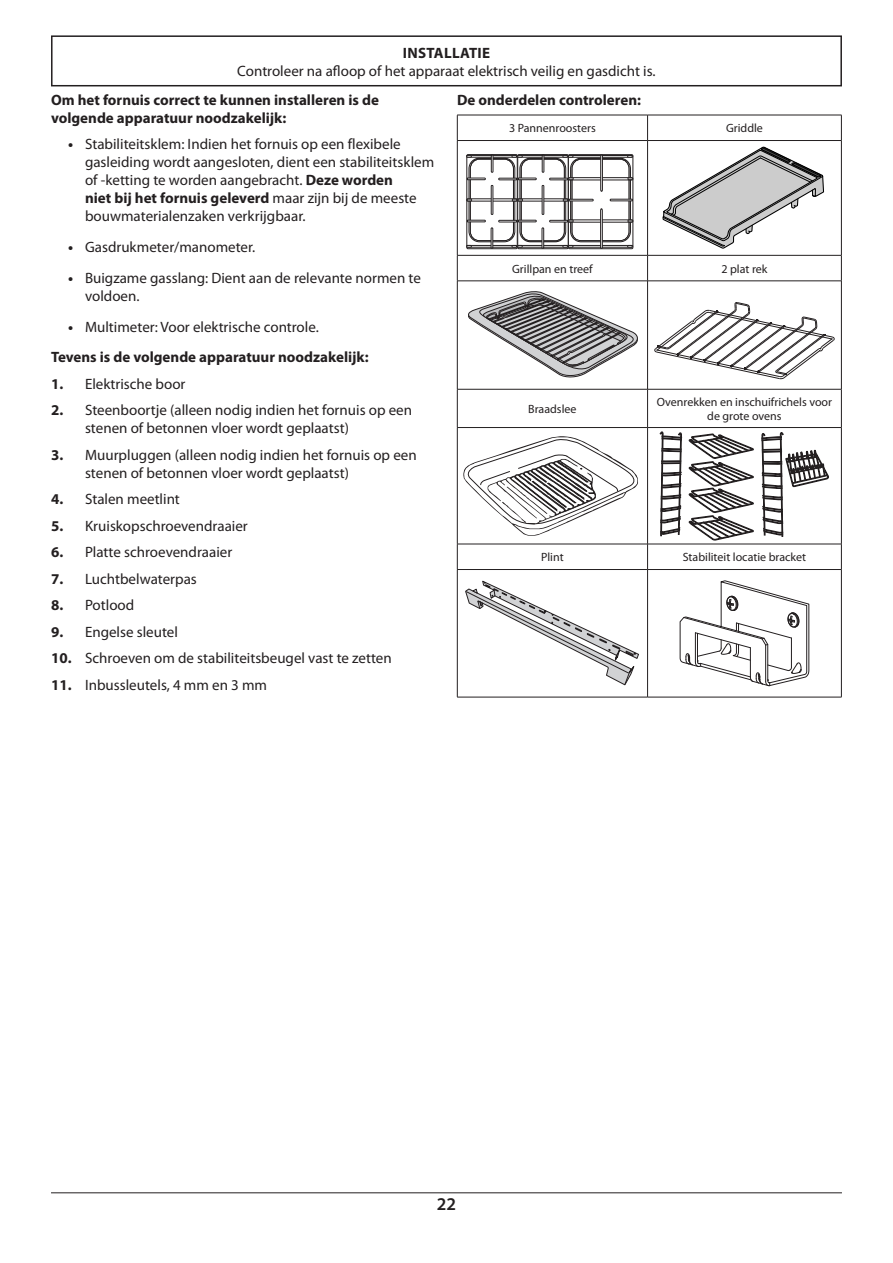
<style>
.page{position:relative;width:893px;height:1263px;background:#fff}
.page>*{position:absolute;margin:0;border:0;box-sizing:border-box;transform-origin:0 0}
.t1{font:600 18px "Myriad Pro";color:#231f20}
.t2{font:15px/18px "Myriad Pro";color:#231f20}
.Body{font:700 15px "Myriad Pro";color:#231f20}
.Body-2{font:700 15px "Myriad Pro";letter-spacing:.02em;color:#231f20}
.Body_centre{font:12px/14.4px "Myriad Pro";color:#231f20;text-align:center}
.s1{font-weight:700}
</style>
<div class="page">
<hr style="left:51px;top:1192px;width:791px;height:1px;background:#231f20">
<div style="left:51px;top:35px;width:791px;height:51px;border:2px solid #231f20"></div>
<hr style="left:457px;top:115px;width:191px;height:1px;background:#231f20">
<svg style="left:457px;top:115px;width:1px;height:25px"></svg>
<hr style="left:648px;top:115px;width:194px;height:1px;background:#231f20">
<svg style="left:647px;top:115px;width:1px;height:25px"></svg>
<svg style="left:841px;top:115px;width:1px;height:25px"></svg>
<hr style="left:457px;top:140px;width:191px;height:1px;background:#231f20">
<hr style="left:457px;top:141px;width:1px;height:114px;background:#231f20">
<hr style="left:648px;top:140px;width:194px;height:1px;background:#231f20">
<hr style="left:647px;top:141px;width:1px;height:114px;background:#231f20">
<hr style="left:841px;top:141px;width:1px;height:114px;background:#231f20">
<hr style="left:457px;top:255px;width:191px;height:1px;background:#231f20">
<svg style="left:457px;top:255px;width:1px;height:26px"></svg>
<hr style="left:648px;top:255px;width:194px;height:1px;background:#231f20">
<svg style="left:647px;top:255px;width:1px;height:26px"></svg>
<svg style="left:841px;top:255px;width:1px;height:26px"></svg>
<hr style="left:457px;top:281px;width:191px;height:1px;background:#231f20">
<hr style="left:457px;top:281px;width:1px;height:108px;background:#231f20">
<hr style="left:648px;top:281px;width:194px;height:1px;background:#231f20">
<hr style="left:647px;top:281px;width:1px;height:108px;background:#231f20">
<hr style="left:841px;top:281px;width:1px;height:108px;background:#231f20">
<hr style="left:457px;top:389px;width:191px;height:1px;background:#231f20">
<hr style="left:457px;top:389px;width:1px;height:38px;background:#231f20">
<hr style="left:648px;top:389px;width:194px;height:1px;background:#231f20">
<hr style="left:647px;top:389px;width:1px;height:38px;background:#231f20">
<hr style="left:841px;top:389px;width:1px;height:38px;background:#231f20">
<hr style="left:457px;top:427px;width:191px;height:1px;background:#231f20">
<hr style="left:457px;top:428px;width:1px;height:116px;background:#231f20">
<hr style="left:648px;top:427px;width:194px;height:1px;background:#231f20">
<hr style="left:647px;top:428px;width:1px;height:116px;background:#231f20">
<hr style="left:841px;top:428px;width:1px;height:116px;background:#231f20">
<hr style="left:457px;top:544px;width:191px;height:1px;background:#231f20">
<svg style="left:457px;top:544px;width:1px;height:25px"></svg>
<hr style="left:648px;top:544px;width:194px;height:1px;background:#231f20">
<svg style="left:647px;top:544px;width:1px;height:25px"></svg>
<svg style="left:841px;top:544px;width:1px;height:25px"></svg>
<hr style="left:457px;top:569px;width:191px;height:1px;background:#231f20">
<hr style="left:457px;top:570px;width:1px;height:127px;background:#231f20">
<hr style="left:648px;top:569px;width:194px;height:1px;background:#231f20">
<hr style="left:647px;top:570px;width:1px;height:127px;background:#231f20">
<hr style="left:841px;top:570px;width:1px;height:127px;background:#231f20">
<hr style="left:457px;top:697px;width:191px;height:1px;background:#231f20">
<hr style="left:648px;top:697px;width:194px;height:1px;background:#231f20">
<svg style="left:466px;top:154px;width:168px;height:96px"></svg>
<svg style="left:662px;top:146px;width:162px;height:103px"></svg>
<svg style="left:468px;top:291px;width:170px;height:87px"></svg>
<svg style="left:654px;top:302px;width:181px;height:77px"></svg>
<svg style="left:463px;top:436px;width:175px;height:100px"></svg>
<svg style="left:660px;top:431px;width:22px;height:105px"></svg>
<svg style="left:761px;top:432px;width:68px;height:105px"></svg>
<svg style="left:689px;top:434px;width:65px;height:106px"></svg>
<svg style="left:465px;top:581px;width:174px;height:104px"></svg>
<svg style="left:679px;top:580px;width:131px;height:107px"></svg>
<p class="Body-2" style="left:403px;top:43px;width:89px">INSTALLATIE</p>
<p class="t2" style="left:237px;top:61px;width:420px">Controleer na afloop of het apparaat elektrisch veilig en gasdicht is.</p>
<p class="Body" style="left:51px;top:90px;width:329px">Om het fornuis correct te kunnen installeren is de</p>
<p class="Body" style="left:457px;top:90px;width:185px">De onderdelen controleren:</p>
<p class="Body" style="left:51px;top:108px;width:237px">volgende apparatuur noodzakelijk:</p>
<p class="t2" style="left:85px;top:135px;width:351px;text-indent:-17px"><span class="s1">•</span> Stabiliteitsklem: Indien het fornuis op een flexibele gasleiding wordt aangesloten, dient een stabiliteitsklem of -ketting te worden aangebracht. <span class="s1">Deze worden<br>niet bij het fornuis geleverd</span> maar zijn bij de meeste bouwmaterialenzaken verkrijgbaar.</p>
<p class="t2" style="left:68px;top:238px;width:189px"><span class="s1">•</span> Gasdrukmeter/manometer.</p>
<p class="t2" style="left:85px;top:269px;width:337px;text-indent:-17px"><span class="s1">•</span> Buigzame gasslang: Dient aan de relevante normen te voldoen.</p>
<p class="t2" style="left:68px;top:317px;width:252px"><span class="s1">•</span> Multimeter: Voor elektrische controle.</p>
<p class="Body" style="left:51px;top:347px;width:319px">Tevens is de volgende apparatuur noodzakelijk:</p>
<p class="t2" style="left:51px;top:375px;width:136px"><span class="s1">1.</span> Elektrische boor</p>
<p class="t2" style="left:85px;top:401px;width:329px;text-indent:-34px"><span class="s1">2.</span> Steenboortje (alleen nodig indien het fornuis op een stenen of betonnen vloer wordt geplaatst)</p>
<p class="t2" style="left:85px;top:446px;width:333px;text-indent:-34px"><span class="s1">3.</span> Muurpluggen (alleen nodig indien het fornuis op een stenen of betonnen vloer wordt geplaatst)</p>
<p class="t2" style="left:51px;top:490px;width:130px"><span class="s1">4.</span> Stalen meetlint</p>
<p class="t2" style="left:51px;top:517px;width:198px"><span class="s1">5.</span> Kruiskopschroevendraaier</p>
<p class="t2" style="left:51px;top:543px;width:183px"><span class="s1">6.</span> Platte schroevendraaier</p>
<p class="t2" style="left:51px;top:570px;width:147px"><span class="s1">7.</span> Luchtbelwaterpas</p>
<p class="t2" style="left:51px;top:596px;width:85px"><span class="s1">8.</span> Potlood</p>
<p class="t2" style="left:51px;top:623px;width:128px"><span class="s1">9.</span> Engelse sleutel</p>
<p class="t2" style="left:51px;top:649px;width:342px"><span class="s1">10.</span> Schroeven om de stabiliteitsbeugel vast te zetten</p>
<p class="t2" style="left:51px;top:676px;width:218px"><span class="s1">11.</span> Inbussleutels, 4 mm en 3 mm</p>
<p class="Body_centre" style="left:509px;top:121px;width:88px">3 Pannenroosters</p>
<p class="Body_centre" style="left:726px;top:121px;width:38px">Griddle</p>
<p class="Body_centre" style="left:512px;top:261px;width:82px">Grillpan en treef</p>
<p class="Body_centre" style="left:721px;top:261px;width:48px">2 plat rek</p>
<p class="Body_centre" style="left:528px;top:401px;width:50px">Braadslee</p>
<p class="Body_centre" style="left:657px;top:394px;width:177px">Ovenrekken en inschuifrichels voor de grote ovens</p>
<p class="Body_centre" style="left:541px;top:550px;width:24px">Plint</p>
<p class="Body_centre" style="left:683px;top:550px;width:125px">Stabiliteit locatie bracket</p>
<p class="t1" style="left:437px;top:1193px;width:21px">22</p>
</div>
